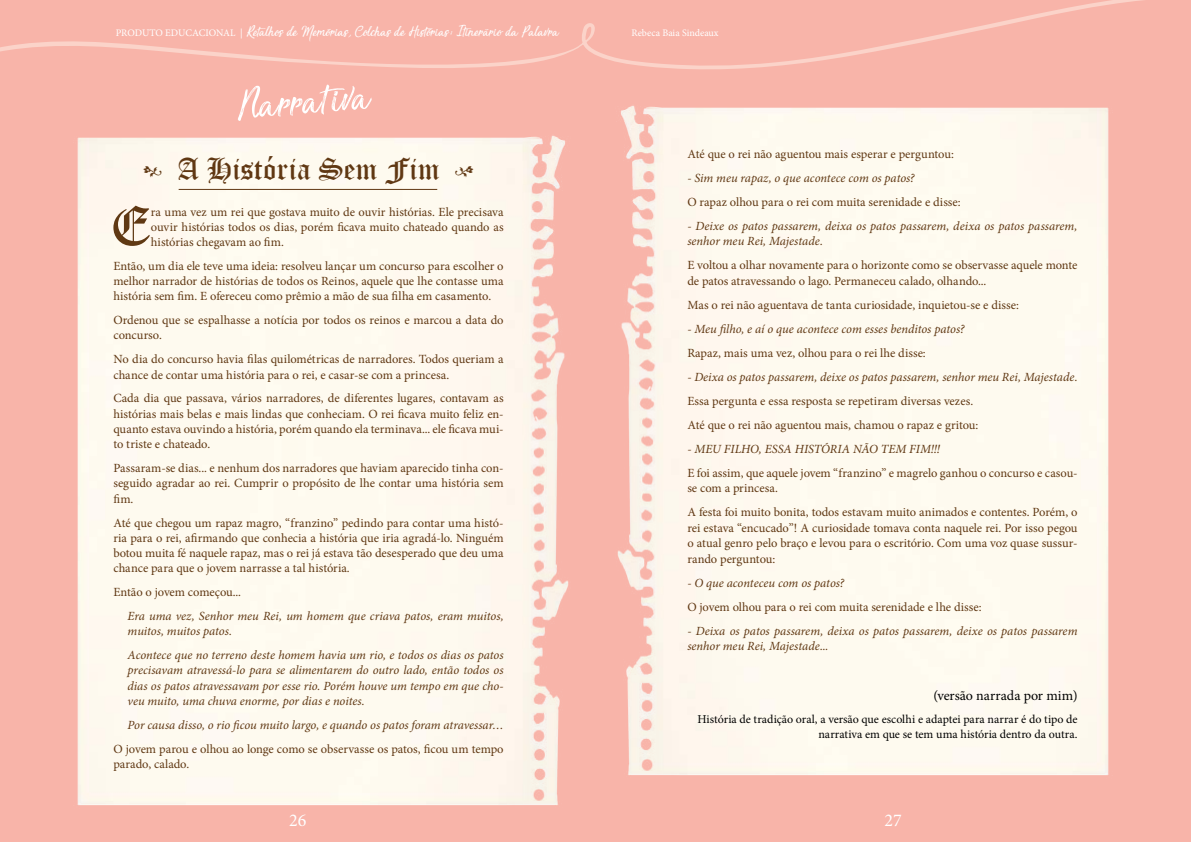
<style>
.page{position:relative;width:1191px;height:842px;background:#f8b4a9}
.page>*{position:absolute;margin:0;border:0;box-sizing:border-box;transform-origin:0 0}
.t1{font:55.2px "Old English Text";color:#603813}
.t2{font:55px "Sensations and Qualities";color:#fff}
.t3{font:30px "Old English Text";color:#603813}
.t4{font:19px "Sensations and Qualities";color:#fff}
.t5{font:18px "Minion Pro";color:#fff}
.t6{font:14px "Minion Pro";color:#000}
.t7{font:12.5px/15.3px "Minion Pro";letter-spacing:-.005em;color:#603813;text-align:justify}
.t8{font:italic 12.5px/15.3px "Minion Pro";letter-spacing:-.005em;color:#603813}
.t9{font:12px/14.9px "Minion Pro";letter-spacing:-.005em;color:#000;text-align:right}
.t10{font:10px "Minion Pro";color:#fff}
.s1{font-family:"Minion Pro";font-size:10px}
</style>
<div class="page">
<svg style="left:0;top:41px;width:576px;height:27px"></svg>
<svg style="left:576px;top:0;width:567px;height:70px"></svg>
<img style="left:77px;top:135px;width:492px;height:671px">
<hr style="left:179px;top:189px;width:258px;height:1px;background:#603813">
<img style="left:617px;top:105px;width:492px;height:671px">
<svg style="left:455px;top:166px;width:18px;height:11px"></svg>
<h3 class="t4" style="left:116px;top:22px;width:445px"><span class="s1">PRODUTO EDUCACIONAL |</span> Retalhos de Memórias, Colchas de Histórias: Itinerário da Palavra</h3>
<p class="t10" style="left:631px;top:26px;width:89px">Rebeca Baia Sindeaux</p>
<h2 class="t2" style="left:235px;top:79px;width:137px;rotate:-4deg">Narrativa</h2>
<h3 class="t3" style="left:143px;top:150px;width:298px"><sup>•</sup> A História Sem Fim</h3>
<h1 class="t1" style="left:111px;top:191px;width:42px">E</h1>
<p class="t7" style="left:151px;top:204px;width:354px;line-height:15px">ra uma vez um rei que gostava muito de ouvir histórias. Ele precisava ouvir histórias todos os dias, porém ficava muito chateado quando as histórias chegavam ao fim.</p>
<p class="t7" style="left:113px;top:258px;width:392px">Então, um dia ele teve uma ideia: resolveu lançar um concurso para escolher o melhor narrador de histórias de todos os Reinos, aquele que lhe contasse uma história sem fim. E ofereceu como prêmio a mão de sua filha em casamento.</p>
<p class="t7" style="left:113px;top:313px;width:392px">Ordenou que se espalhasse a notícia por todos os reinos e marcou a data do concurso.</p>
<p class="t7" style="left:113px;top:352px;width:392px">No dia do concurso havia filas quilométricas de narradores. Todos queriam a chance de contar uma história para o rei, e casar-se com a princesa.</p>
<p class="t7" style="left:113px;top:391px;width:392px">Cada dia que passava, vários narradores, de diferentes lugares, contavam as histórias mais belas e mais lindas que conheciam. O rei ficava muito feliz en&shy;quanto estava ouvindo a história, porém quando ela terminava... ele ficava mui&shy;to triste e chateado.</p>
<p class="t7" style="left:113px;top:460px;width:392px">Passaram-se dias... e nenhum dos narradores que haviam aparecido tinha con&shy;seguido agradar ao rei. Cumprir o propósito de lhe contar uma história sem fim.</p>
<p class="t7" style="left:113px;top:515px;width:392px">Até que chegou um rapaz magro, “franzino” pedindo para contar uma histó&shy;ria para o rei, afirmando que conhecia a história que iria agradá-lo. Ninguém botou muita fé naquele rapaz, mas o rei já estava tão desesperado que deu uma chance para que o jovem narrasse a tal história.</p>
<p class="t7" style="left:113px;top:585px;width:129px">Então o jovem começou...</p>
<p class="t8" style="left:128px;top:608px;width:377px">Era uma vez, Senhor meu Rei, um homem que criava patos, eram muitos, muitos, muitos patos.</p>
<p class="t8" style="left:128px;top:647px;width:377px;text-align:justify">Acontece que no terreno deste homem havia um rio, e todos os dias os patos precisavam atravessá-lo para se alimentarem do outro lado, então todos os dias os patos atravessavam por esse rio. Porém houve um tempo em que cho&shy;veu muito, uma chuva enorme, por dias e noites.</p>
<p class="t8" style="left:128px;top:717px;width:377px">Por causa disso, o rio ficou muito largo, e quando os patos foram atravessar…</p>
<p class="t7" style="left:113px;top:741px;width:392px">O jovem parou e olhou ao longe como se observasse os patos, ficou um tempo parado, calado.</p>
<p class="t7" style="left:687px;top:146px;width:268px">Até que o rei não aguentou mais esperar e perguntou:</p>
<p class="t8" style="left:687px;top:170px;width:229px">- Sim meu rapaz, o que acontece com os patos?</p>
<p class="t7" style="left:687px;top:194px;width:275px">O rapaz olhou para o rei com muita serenidade e disse:</p>
<p class="t8" style="left:687px;top:218px;width:392px">- Deixe os patos passarem, deixa os patos passarem, deixa os patos passarem, senhor meu Rei, Majestade.</p>
<p class="t7" style="left:687px;top:258px;width:391px">E voltou a olhar novamente para o horizonte como se observasse aquele monte de patos atravessando o lago. Permaneceu calado, olhando...</p>
<p class="t7" style="left:687px;top:297px;width:333px">Mas o rei não aguentava de tanta curiosidade, inquietou-se e disse:</p>
<p class="t8" style="left:687px;top:321px;width:278px">- Meu filho, e aí o que acontece com esses benditos patos?</p>
<p class="t7" style="left:687px;top:345px;width:240px">Rapaz, mais uma vez, olhou para o rei lhe disse:</p>
<p class="t8" style="left:687px;top:369px;width:392px">- Deixa os patos passarem, deixe os patos passarem, senhor meu Rei, Majestade.</p>
<p class="t7" style="left:687px;top:389px;width:292px;line-height:24px">Essa pergunta e essa resposta se repetiram diversas vezes.<br>Até que o rei não aguentou mais, chamou o rapaz e gritou:</p>
<p class="t8" style="left:687px;top:441px;width:254px">- MEU FILHO, ESSA HISTÓRIA NÃO TEM FIM!!!</p>
<p class="t7" style="left:687px;top:465px;width:392px">E foi assim, que aquele jovem “franzino” e magrelo ganhou o concurso e casou&shy;se com a princesa.</p>
<p class="t7" style="left:687px;top:504px;width:392px">A festa foi muito bonita, todos estavam muito animados e contentes. Porém, o rei estava “encucado”! A curiosidade tomava conta naquele rei. Por isso pegou o atual genro pelo braço e levou para o escritório. Com uma voz quase sussur&shy;rando perguntou:</p>
<p class="t8" style="left:687px;top:575px;width:158px">- O que aconteceu com os patos?</p>
<p class="t7" style="left:687px;top:599px;width:296px">O jovem olhou para o rei com muita serenidade e lhe disse:</p>
<p class="t8" style="left:687px;top:623px;width:391px">- Deixa os patos passarem, deixa os patos passarem, deixe os patos passarem senhor meu Rei, Majestade...</p>
<p class="t6" style="left:933px;top:686px;width:146px">(versão narrada por mim)</p>
<p class="t9" style="left:697px;top:712px;width:382px">História de tradição oral, a versão que escolhi e adaptei para narrar é do tipo de narrativa em que se tem uma história dentro da outra.</p>
<h3 class="t5" style="left:289px;top:808px;width:19px">26</h3>
<h3 class="t5" style="left:884px;top:808px;width:19px">27</h3>
</div>
